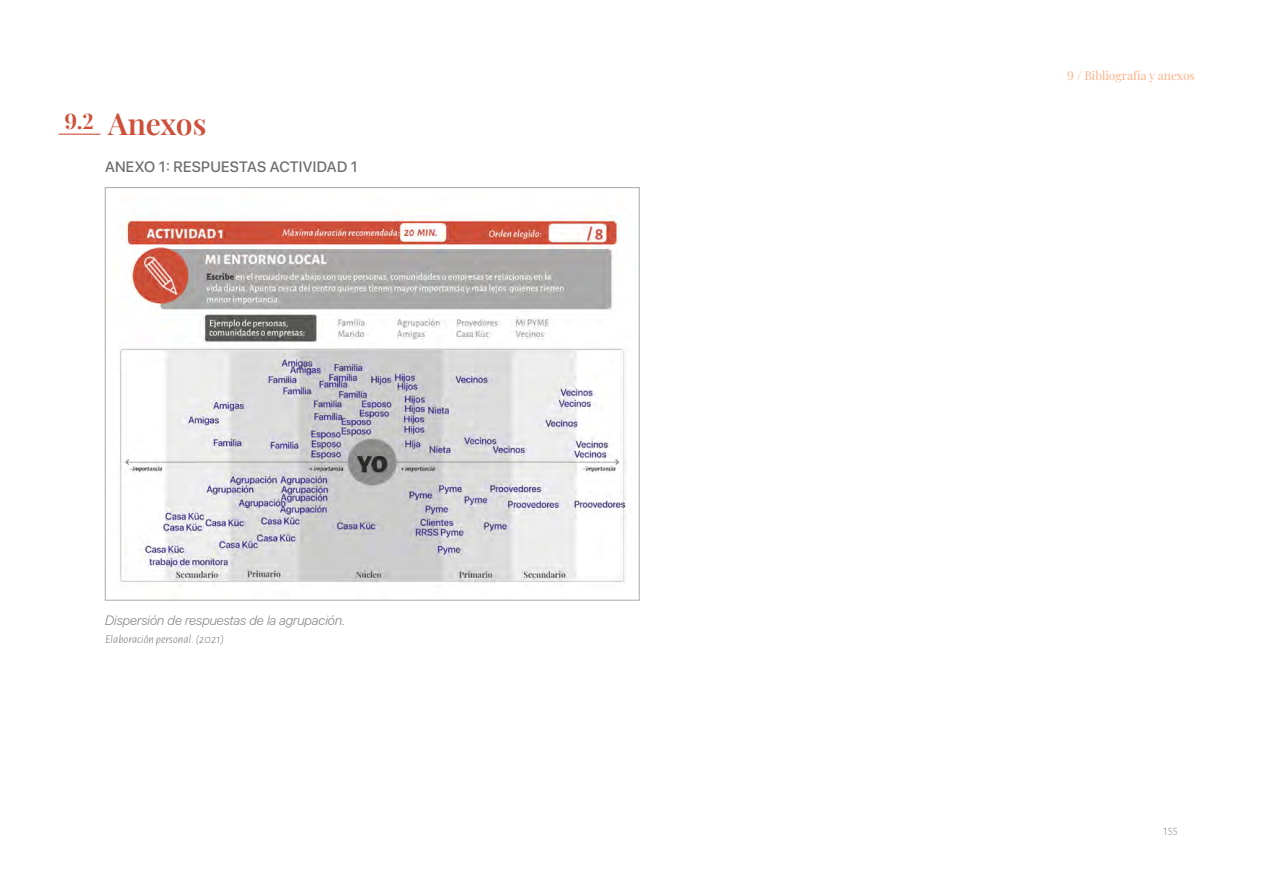
<style>
.page{position:relative;width:1263px;height:893px;background:#fff}
.page>*{position:absolute;margin:0;border:0;box-sizing:border-box;transform-origin:0 0}
.t1{font:600 30px "Playfair Display";color:#ce4f3a}
.t2{font:500 15px "SF Pro Display";letter-spacing:.02em;color:#6f6f6f}
.t3{font:italic 300 13.5px "SF Pro Display";color:#8c8c8c}
.t4{font:italic 300 12px "Alegreya Sans";color:#6f6f6f}
.t5{font:12px "Playfair Display";color:#ffaf85}
.t6{font:300 12px "Alegreya Sans";color:#8c8c8c}
</style>
<div class="page">
<img style="left:120px;top:209px;width:508px;height:374px">
<hr style="left:58px;top:134px;width:42px;height:1px;background:#ce4f3a">
<h1 class="t1" style="left:64px;top:100px;width:143px"><sup>9.2</sup> Anexos</h1>
<p class="t2" style="left:105px;top:156px;width:254px">ANEXO 1: RESPUESTAS ACTIVIDAD 1</p>
<p class="t3" style="left:105px;top:611px;width:242px">Dispersión de respuestas de la agrupación.</p>
<p class="t4" style="left:105px;top:631px;width:121px">Elaboración personal. (2021)</p>
<p class="t5" style="left:1067px;top:67px;width:129px">9 / Bibliografía y anexos</p>
<p class="t6" style="left:1163px;top:823px;width:16px">155</p>
</div>
